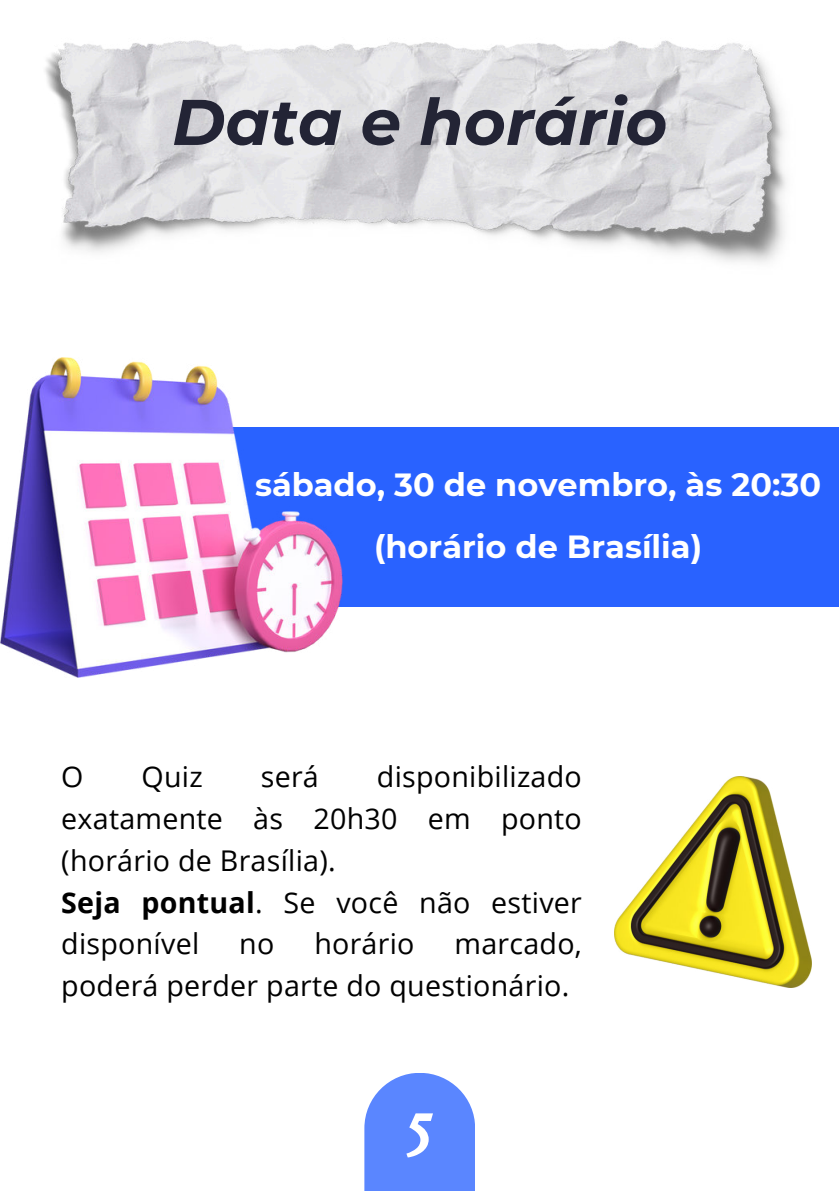
<style>
.page{position:relative;width:839px;height:1191px;background:#fff}
.page>*{position:absolute;margin:0;border:0;box-sizing:border-box;transform-origin:0 0}
.t1{font:italic 700 64.4px "Montserrat";color:#232435}
.t2{font:700 62.6px "Rosario";color:#fff}
.t3{font:700 32px/61.6px "Montserrat";color:#fff;text-align:center}
.t4{font:28.6px/41.8px "Open Sans";letter-spacing:.01em;color:#000}
.s1{font-weight:700}
</style>
<div class="page">
<div style="left:364px;top:1073px;width:111px;height:118px;background:#5a86ff"></div>
<img style="left:45px;top:40px;width:741px;height:223px">
<div style="left:208px;top:427px;width:630px;height:180px;background:#2962ff"></div>
<img style="left:0;top:358px;width:342px;height:319px">
<img style="left:614px;top:776px;width:197px;height:212px">
<h1 class="t1" style="left:172px;top:76px;width:497px">Data e horário</h1>
<p class="t3" style="left:255px;top:452px;width:567px">sábado, 30 de novembro, às 20:30 (horário de Brasília)</p>
<p class="t4" style="left:61px;top:755px;width:24px">O</p>
<p class="t4" style="left:141px;top:755px;width:63px">Quiz</p>
<p class="t4" style="left:261px;top:755px;width:60px">será</p>
<p class="t4" style="left:61px;top:755px;width:522px;text-indent:315px">disponibilizado exatamente às 20h30 em ponto (horário de Brasília).<br><span class="s1">Seja pontual</span>. Se você não estiver disponível</p>
<p class="t4" style="left:239px;top:922px;width:37px">no</p>
<p class="t4" style="left:314px;top:922px;width:102px">horário</p>
<p class="t4" style="left:61px;top:922px;width:522px;text-indent:393px">marcado, poderá perder parte do questionário.</p>
<h2 class="t2" style="left:408px;top:1084px;width:25px">5</h2>
</div>
